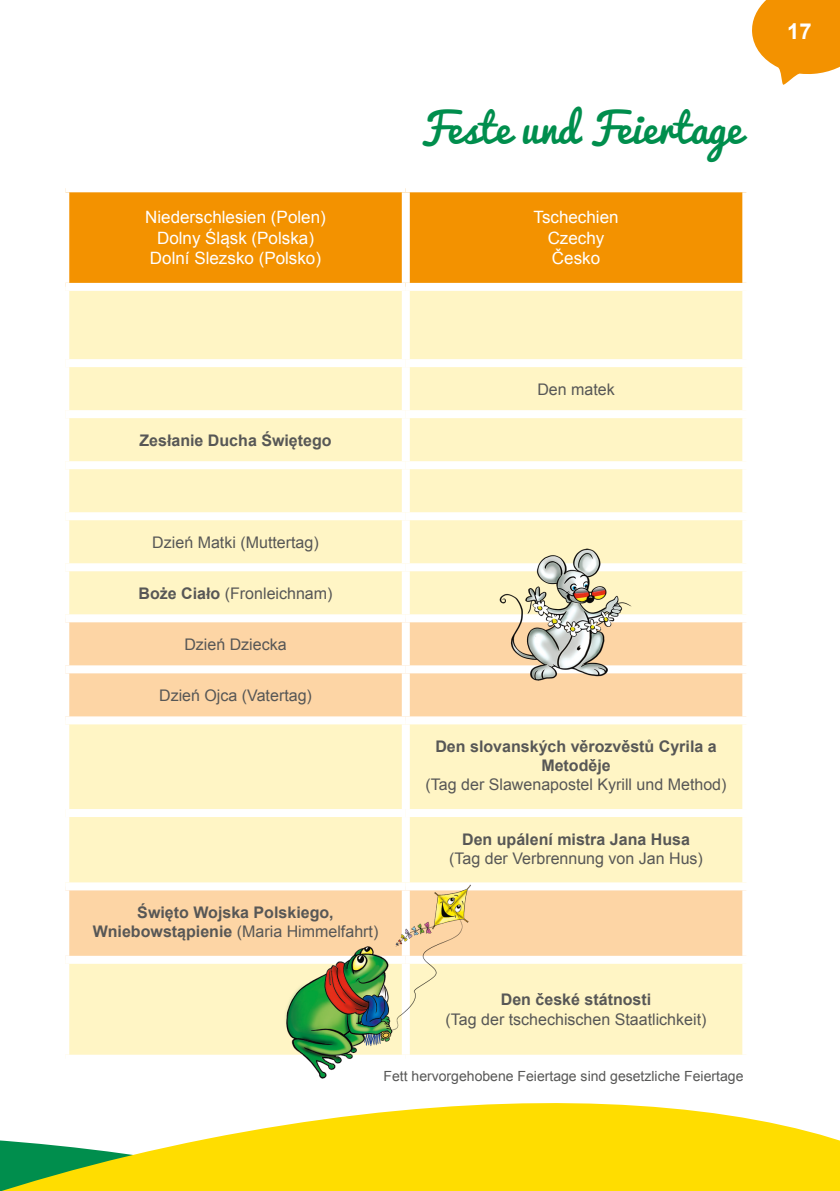
<style>
.page{position:relative;width:840px;height:1191px;background:#fff}
.page>*{position:absolute;margin:0;border:0;box-sizing:border-box;transform-origin:0 0}
.t1{font:40px "Pacifico";color:#008e4d}
.t2{font:700 22px "Arial";color:#fff}
.t3{font:17px/20.4px "Arial";color:#fff;text-align:center}
.t4{font:16px "Arial";color:#575756}
.t5{font:700 16px/19.2px "Arial";color:#575756;text-align:center}
.t6{font:14px "Arial";color:#575756}
.s1{font-weight:700}
.s2{font-weight:400}
</style>
<div class="page">
<svg style="left:0;top:1103px;width:839px;height:88px;fill:#fd0"></svg>
<div style="left:69px;top:192px;width:673px;height:91px;background:#f39200"></div>
<div style="left:69px;top:291px;width:673px;height:763px;background:#fff5c5"></div>
<svg style="left:69px;top:622px;width:673px;height:333px;background:#fee6b7"></svg>
<div style="left:401px;top:192px;width:8px;height:91px;background:#fff"></div>
<div style="left:401px;top:291px;width:8px;height:68px;background:#fff"></div>
<div style="left:65px;top:359px;width:340px;height:8px;background:#fff"></div>
<div style="left:405px;top:359px;width:345px;height:8px;background:#fff"></div>
<div style="left:401px;top:367px;width:8px;height:43px;background:#fff"></div>
<div style="left:65px;top:410px;width:340px;height:8px;background:#fff"></div>
<div style="left:405px;top:410px;width:345px;height:8px;background:#fff"></div>
<div style="left:401px;top:418px;width:8px;height:43px;background:#fff"></div>
<div style="left:65px;top:461px;width:340px;height:8px;background:#fff"></div>
<div style="left:405px;top:461px;width:345px;height:8px;background:#fff"></div>
<div style="left:401px;top:469px;width:8px;height:43px;background:#fff"></div>
<div style="left:401px;top:520px;width:8px;height:43px;background:#fff"></div>
<div style="left:401px;top:571px;width:8px;height:43px;background:#fff"></div>
<div style="left:65px;top:512px;width:340px;height:8px;background:#fff"></div>
<div style="left:405px;top:512px;width:345px;height:8px;background:#fff"></div>
<div style="left:65px;top:563px;width:340px;height:8px;background:#fff"></div>
<div style="left:405px;top:563px;width:345px;height:8px;background:#fff"></div>
<div style="left:65px;top:614px;width:340px;height:8px;background:#fff"></div>
<div style="left:405px;top:614px;width:345px;height:8px;background:#fff"></div>
<div style="left:401px;top:622px;width:8px;height:43px;background:#fff"></div>
<div style="left:401px;top:724px;width:8px;height:85px;background:#fff"></div>
<div style="left:65px;top:809px;width:340px;height:8px;background:#fff"></div>
<div style="left:405px;top:809px;width:345px;height:8px;background:#fff"></div>
<div style="left:401px;top:817px;width:8px;height:65px;background:#fff"></div>
<div style="left:65px;top:882px;width:340px;height:8px;background:#fff"></div>
<div style="left:405px;top:882px;width:345px;height:8px;background:#fff"></div>
<div style="left:65px;top:955px;width:340px;height:8px;background:#fff"></div>
<div style="left:405px;top:955px;width:345px;height:8px;background:#fff"></div>
<div style="left:65px;top:665px;width:340px;height:8px;background:#fff"></div>
<div style="left:65px;top:716px;width:340px;height:8px;background:#fff"></div>
<div style="left:405px;top:665px;width:345px;height:8px;background:#fff"></div>
<div style="left:401px;top:673px;width:8px;height:43px;background:#fff"></div>
<div style="left:405px;top:716px;width:345px;height:8px;background:#fff"></div>
<img style="left:493px;top:535px;width:155px;height:146px">
<img style="left:271px;top:881px;width:203px;height:198px">
<svg style="left:752px;top:0;width:87px;height:85px"></svg>
<h1 class="t1" style="left:420px;top:107px;width:323px">Feste und Feiertage</h1>
<p class="t3" style="left:145px;top:207px;width:182px">Niederschlesien (Polen)<br>Dolny Śląsk (Polska)<br>Dolní Slezsko (Polsko)</p>
<p class="t3" style="left:533px;top:207px;width:87px">Tschechien<br>Czechy<br>Česko</p>
<h2 class="t2" style="left:786px;top:17px;width:26px">17</h2>
<p class="t5" style="left:139px;top:431px;width:194px">Zesłanie Ducha Świętego</p>
<p class="t4" style="left:152px;top:531px;width:168px">Dzień Matki (Muttertag)</p>
<p class="t4" style="left:138px;top:582px;width:195px"><span class="s1">Boże Ciało</span> (Fronleichnam)</p>
<p class="t4" style="left:184px;top:633px;width:104px">Dzień Dziecka</p>
<p class="t4" style="left:159px;top:685px;width:154px">Dzień Ojca (Vatertag)</p>
<p class="t5" style="left:93px;top:903px;width:287px">Święto Wojska Polskiego,<br>Wniebowstąpienie <span class="s2">(Maria Himmelfahrt)</span></p>
<p class="t4" style="left:537px;top:378px;width:79px">Den matek</p>
<p class="t5" style="left:435px;top:737px;width:283px">Den slovanských věrozvěstů Cyrila a<br>Metoděje</p>
<p class="t4" style="left:425px;top:774px;width:302px">(Tag der Slawenapostel Kyrill und Method)</p>
<p class="t5" style="left:462px;top:830px;width:229px">Den upálení mistra Jana Husa</p>
<p class="t4" style="left:449px;top:847px;width:255px">(Tag der Verbrennung von Jan Hus)</p>
<p class="t5" style="left:500px;top:990px;width:152px">Den české státnosti</p>
<p class="t4" style="left:445px;top:1008px;width:262px">(Tag der tschechischen Staatlichkeit)</p>
<p class="t6" style="left:383px;top:1066px;width:361px">Fett hervorgehobene Feiertage sind gesetzliche Feiertage</p>
</div>
